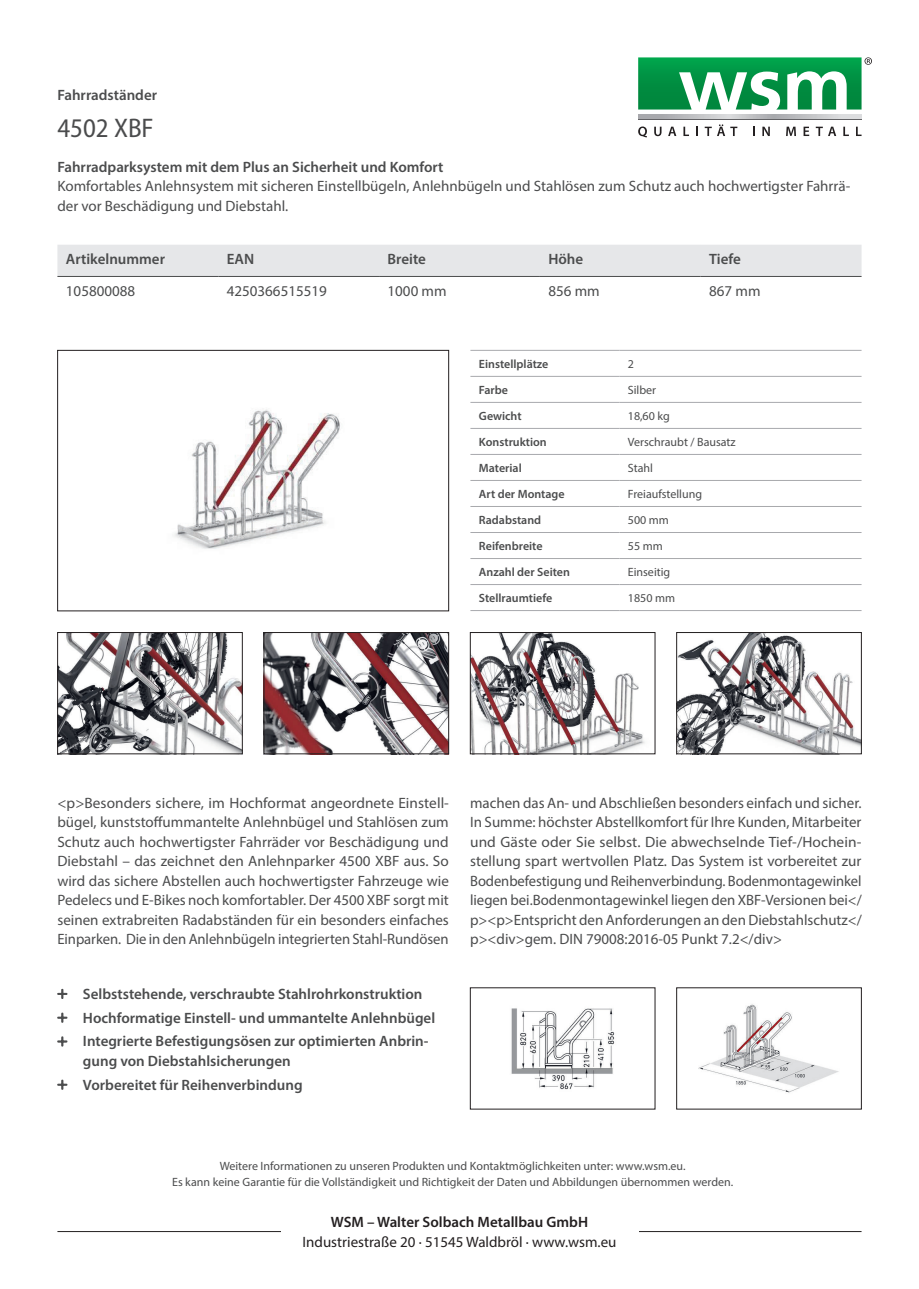
<style>
.page{position:relative;width:919px;height:1289px;background:#fff}
.page>*{position:absolute;margin:0;border:0;box-sizing:border-box;transform-origin:0 0}
.t1{font:semi-condensed 27px "Myriad Pro";color:#4b4c4d}
.t2{font:15px/19.5px "Myriad Pro";color:#4b4c4d;text-align:justify}
.t3{font:600 15px/19.5px "Myriad Pro";color:#4b4c4d}
.t4{font:15px "Myriad Pro";color:#231f20}
.t5{font:600 15px "Myriad Pro";color:#231f20}
.t6{font:12px/16.5px "Myriad Pro";color:#4b4c4d;text-align:center}
.t7{font:600 12px "Myriad Pro";color:#4b4c4d}
</style>
<div class="page">
<img style="left:698px;top:1004px;width:141px;height:89px">
<img style="left:511px;top:1008px;width:104px;height:82px">
<hr style="left:470px;top:350px;width:149px;height:1px;background:#a8a9ad">
<hr style="left:619px;top:350px;width:242px;height:1px;background:#a8a9ad">
<hr style="left:470px;top:376px;width:149px;height:1px;background:#a8a9ad">
<hr style="left:619px;top:376px;width:242px;height:1px;background:#a8a9ad">
<hr style="left:470px;top:402px;width:149px;height:1px;background:#a8a9ad">
<hr style="left:619px;top:402px;width:242px;height:1px;background:#a8a9ad">
<hr style="left:470px;top:428px;width:149px;height:1px;background:#a8a9ad">
<hr style="left:619px;top:428px;width:242px;height:1px;background:#a8a9ad">
<hr style="left:470px;top:454px;width:149px;height:1px;background:#a8a9ad">
<hr style="left:619px;top:454px;width:242px;height:1px;background:#a8a9ad">
<hr style="left:470px;top:480px;width:149px;height:1px;background:#a8a9ad">
<hr style="left:619px;top:480px;width:242px;height:1px;background:#a8a9ad">
<hr style="left:470px;top:506px;width:149px;height:1px;background:#a8a9ad">
<hr style="left:619px;top:506px;width:242px;height:1px;background:#a8a9ad">
<hr style="left:470px;top:532px;width:149px;height:1px;background:#a8a9ad">
<hr style="left:619px;top:532px;width:242px;height:1px;background:#a8a9ad">
<hr style="left:470px;top:558px;width:149px;height:1px;background:#a8a9ad">
<hr style="left:619px;top:558px;width:242px;height:1px;background:#a8a9ad">
<hr style="left:470px;top:584px;width:149px;height:1px;background:#a8a9ad">
<hr style="left:619px;top:584px;width:242px;height:1px;background:#a8a9ad">
<hr style="left:470px;top:610px;width:149px;height:1px;background:#a8a9ad">
<hr style="left:619px;top:610px;width:242px;height:1px;background:#a8a9ad">
<img style="left:174px;top:409px;width:166px;height:140px">
<div style="left:57px;top:350px;width:392px;height:261px;border:1px solid #231f20"></div>
<img style="left:59px;top:634px;width:181px;height:118px">
<div style="left:57px;top:632px;width:185px;height:122px;border:1px solid #231f20"></div>
<img style="left:266px;top:634px;width:181px;height:118px">
<div style="left:264px;top:632px;width:185px;height:122px;border:1px solid #231f20"></div>
<img style="left:678px;top:634px;width:181px;height:118px">
<div style="left:676px;top:632px;width:185px;height:122px;border:1px solid #231f20"></div>
<img style="left:472px;top:634px;width:173px;height:118px">
<div style="left:470px;top:632px;width:185px;height:122px;border:1px solid #231f20"></div>
<div style="left:57px;top:245px;width:804px;height:31px;background:#e6e7e9"></div>
<hr style="left:57px;top:276px;width:161px;height:1px;background:#4b4c4d">
<hr style="left:218px;top:276px;width:161px;height:1px;background:#4b4c4d">
<hr style="left:379px;top:276px;width:161px;height:1px;background:#4b4c4d">
<hr style="left:540px;top:276px;width:160px;height:1px;background:#4b4c4d">
<hr style="left:700px;top:276px;width:161px;height:1px;background:#4b4c4d">
<hr style="left:57px;top:1231px;width:804px;height:1px;background:#231f20">
<svg style="left:638px;top:126px;width:9px;height:11px"></svg>
<svg style="left:654px;top:127px;width:7px;height:9px"></svg>
<svg style="left:668px;top:127px;width:8px;height:9px"></svg>
<svg style="left:683px;top:127px;width:6px;height:9px"></svg>
<svg style="left:704px;top:127px;width:7px;height:9px"></svg>
<svg style="left:717px;top:124px;width:20px;height:12px"></svg>
<svg style="left:762px;top:127px;width:7px;height:9px"></svg>
<svg style="left:786px;top:127px;width:10px;height:9px"></svg>
<svg style="left:803px;top:127px;width:6px;height:9px"></svg>
<svg style="left:815px;top:127px;width:7px;height:9px"></svg>
<svg style="left:828px;top:127px;width:8px;height:9px"></svg>
<svg style="left:843px;top:127px;width:5px;height:9px"></svg>
<svg style="left:856px;top:127px;width:5px;height:9px"></svg>
<hr style="left:638px;top:119px;width:223px;height:1px;background:#636366">
<svg style="left:638px;top:114px;width:223px;height:5px"></svg>
<svg style="left:638px;top:57px;width:233px;height:52px"></svg>
<div style="left:281px;top:1215px;width:357px;height:31px;background:#fff"></div>
<p class="t3" style="left:57px;top:85px;width:101px">Fahrradständer</p>
<p class="t1" style="left:57px;top:111px;width:98px">4502 XBF</p>
<p class="t3" style="left:57px;top:157px;width:387px">Fahrradparksystem mit dem Plus an Sicherheit und Komfort</p>
<p class="t2" style="left:57px;top:176px;width:794px">Komfortables Anlehnsystem mit sicheren Einstellbügeln, Anlehnbügeln und Stahlösen zum Schutz auch hochwertigster Fahrrä&shy;der vor Beschädigung und Diebstahl.</p>
<p class="t3" style="left:66px;top:249px;width:101px">Artikelnummer</p>
<p class="t3" style="left:227px;top:249px;width:29px">EAN</p>
<p class="t3" style="left:387px;top:249px;width:40px">Breite</p>
<p class="t3" style="left:548px;top:249px;width:36px">Höhe</p>
<p class="t3" style="left:709px;top:249px;width:33px">Tiefe</p>
<p class="t2" style="left:66px;top:281px;width:71px">105800088</p>
<p class="t2" style="left:227px;top:281px;width:102px">4250366515519</p>
<p class="t2" style="left:387px;top:281px;width:60px">1000 mm</p>
<p class="t2" style="left:548px;top:281px;width:53px">856 mm</p>
<p class="t2" style="left:709px;top:281px;width:53px">867 mm</p>
<p class="t7" style="left:479px;top:356px;width:71px">Einstellplätze</p>
<p class="t6" style="left:627px;top:355px;width:8px">2</p>
<p class="t7" style="left:479px;top:382px;width:31px">Farbe</p>
<p class="t6" style="left:627px;top:381px;width:30px">Silber</p>
<p class="t7" style="left:479px;top:408px;width:44px">Gewicht</p>
<p class="t6" style="left:627px;top:407px;width:43px">18,60 kg</p>
<p class="t7" style="left:479px;top:434px;width:69px">Konstruktion</p>
<p class="t6" style="left:627px;top:433px;width:109px">Verschraubt / Bausatz</p>
<p class="t7" style="left:479px;top:460px;width:44px">Material</p>
<p class="t6" style="left:627px;top:459px;width:27px">Stahl</p>
<p class="t7" style="left:479px;top:486px;width:87px">Art der Montage</p>
<p class="t6" style="left:627px;top:485px;width:76px">Freiaufstellung</p>
<p class="t7" style="left:479px;top:512px;width:64px">Radabstand</p>
<p class="t6" style="left:627px;top:511px;width:43px">500 mm</p>
<p class="t7" style="left:479px;top:538px;width:65px">Reifenbreite</p>
<p class="t6" style="left:627px;top:537px;width:36px">55 mm</p>
<p class="t7" style="left:479px;top:564px;width:93px">Anzahl der Seiten</p>
<p class="t6" style="left:627px;top:563px;width:44px">Einseitig</p>
<p class="t7" style="left:479px;top:590px;width:75px">Stellraumtiefe</p>
<p class="t6" style="left:627px;top:589px;width:49px">1850 mm</p>
<p class="t2" style="left:57px;top:792px;width:393px">&lt;p&gt;Besonders sichere, im Hochformat angeordnete Einstell&shy;bügel, kunststoffummantelte Anlehnbügel und Stahlösen zum Schutz auch hochwertigster Fahrräder vor Beschädigung und Diebstahl – das zeichnet den Anlehnparker 4500 XBF aus. So wird das sichere Abstellen auch hochwertigster Fahrzeuge wie Pedelecs und E-Bikes noch komfortabler. Der 4500 XBF sorgt mit seinen extrabreiten Radabständen für ein besonders einfaches Einparken. Die in den Anlehnbügeln integrierten Stahl-Rundösen</p>
<p class="t2" style="left:470px;top:792px;width:393px">machen das An- und Abschließen besonders einfach und sicher.<br>In Summe: höchster Abstellkomfort für Ihre Kunden, Mitarbeiter und Gäste oder Sie selbst. Die abwechselnde Tief-/Hochein&shy;stellung spart wertvollen Platz. Das System ist vorbereitet zur Bodenbefestigung und Reihenverbindung. Bodenmontagewinkel liegen bei.Bodenmontagewinkel liegen den XBF-Versionen bei&lt;/ p&gt;&lt;p&gt;Entspricht den Anforderungen an den Diebstahlschutz&lt;/ p&gt;&lt;div&gt;gem. DIN 79008:2016-05 Punkt 7.2&lt;/div&gt;</p>
<p class="t3" style="left:83px;top:983px;width:341px">Selbststehende, verschraubte Stahlrohrkonstruktion</p>
<p class="t3" style="left:83px;top:1007px;width:354px">Hochformatige Einstell- und ummantelte Anlehnbügel</p>
<p class="t3" style="left:83px;top:1031px;width:347px">Integrierte Befestigungsösen zur optimierten Anbrin&shy;gung von Diebstahlsicherungen</p>
<p class="t3" style="left:83px;top:1074px;width:221px">Vorbereitet für Reihenverbindung</p>
<p class="t6" style="left:172px;top:1157px;width:562px">Weitere Informationen zu unseren Produkten und Kontaktmöglichkeiten unter: www.wsm.eu.<br>Es kann keine Garantie für die Vollständigkeit und Richtigkeit der Daten und Abbildungen übernommen werden.</p>
<p class="t5" style="left:331px;top:1212px;width:259px">WSM – Walter Solbach Metallbau GmbH</p>
<p class="t4" style="left:302px;top:1232px;width:315px">Industriestraße 20 · 51545 Waldbröl · www.wsm.eu</p>
</div>
